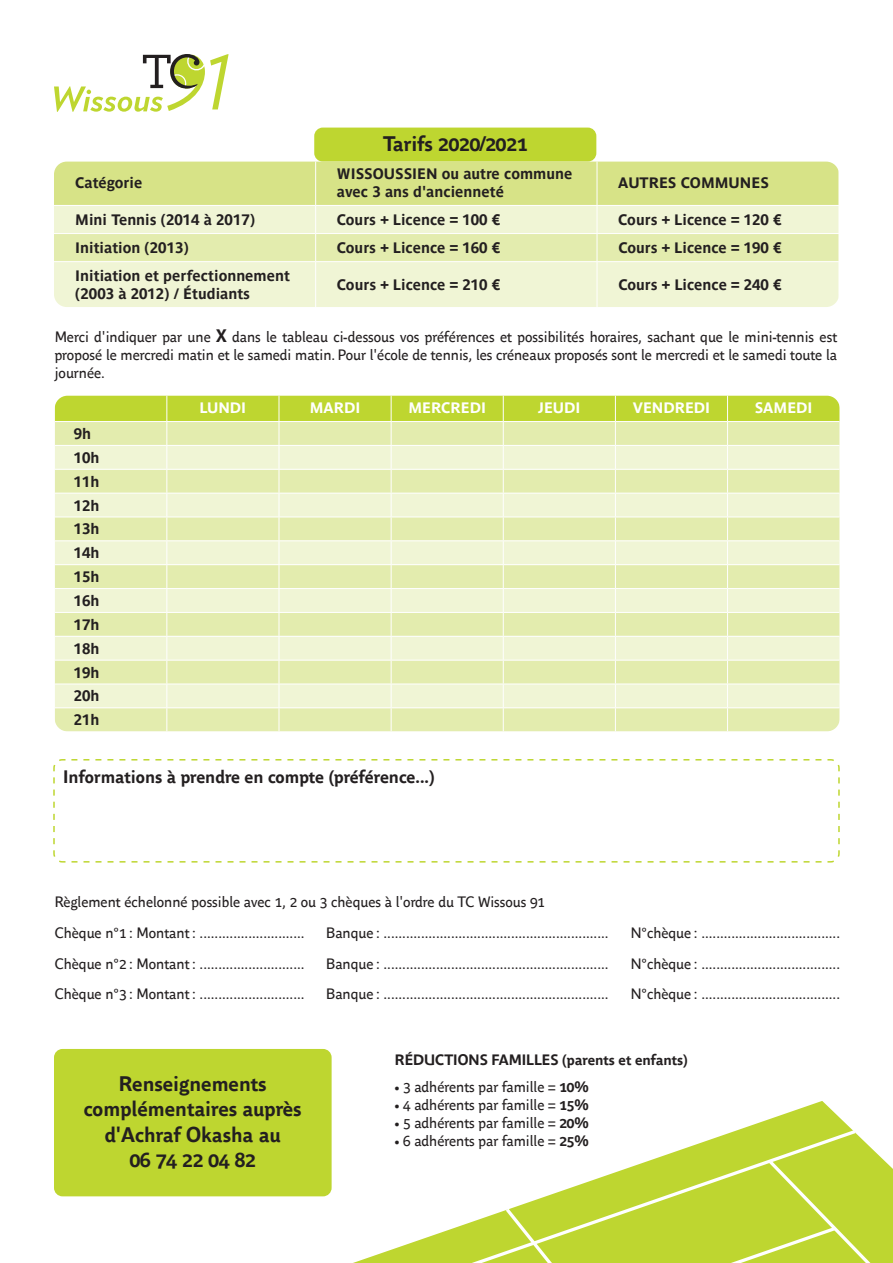
<style>
.page{position:relative;width:893px;height:1263px;background:#fff}
.page>*{position:absolute;margin:0;border:0;box-sizing:border-box;transform-origin:0 0}
.t1{font:700 21px/25.2px "Parisine Office";color:#231f20;text-align:center}
.t2{font:700 18px "Parisine Office";color:#231f20}
.t3{font:15px/18px "Parisine Office";color:#231f20;text-align:justify}
.t4{font:700 15px/23.9px "Parisine Pro";color:#231f20}
.t5{font:700 15px "Parisine Pro";color:#fff}
.t6{font:700 15px "Parisine Office";color:#231f20}
.s1{font-weight:700;font-size:18px}
.s2{font-weight:700}
</style>
<div class="page">
<svg style="left:54px;top:54px;width:175px;height:58px"></svg>
<svg style="left:265px;top:1101px;width:616px;height:96px"></svg>
<svg style="left:332px;top:1127px;width:527px;height:30px"></svg>
<svg style="left:300px;top:1157px;width:593px;height:106px"></svg>
<div style="left:314px;top:128px;width:282px;height:34px;background:#bed630;border-radius:9px"></div>
<svg style="left:53px;top:759px;width:787px;height:104px"></svg>
<div style="left:54px;top:262px;width:785px;height:45px;background:#f0f5d5"></div>
<svg style="left:54px;top:162px;width:785px;height:99px;background:#e2eaa9"></svg>
<hr style="left:315px;top:262px;width:1px;height:45px;background:#fff">
<hr style="left:597px;top:262px;width:1px;height:45px;background:#fff">
<svg style="left:55px;top:396px;width:785px;height:335px;background:#e6eeb8"></svg>
<div style="left:54px;top:1049px;width:278px;height:147px;background:#bed630;border-radius:9px"></div>
<p class="t1" style="left:383px;top:130px;width:146px">Tarifs 2020/2021</p>
<p class="t4" style="left:75px;top:169px;width:69px">Catégorie</p>
<p class="t4" style="left:337px;top:163px;width:237px;line-height:18px">WISSOUSSIEN ou autre commune avec 3 ans d'ancienneté</p>
<p class="t4" style="left:618px;top:169px;width:152px">AUTRES COMMUNES</p>
<p class="t4" style="left:75px;top:206px;width:181px">Mini Tennis (2014 à 2017)</p>
<p class="t4" style="left:337px;top:206px;width:165px">Cours + Licence = 100 €</p>
<p class="t4" style="left:618px;top:206px;width:165px">Cours + Licence = 120 €</p>
<p class="t4" style="left:75px;top:235px;width:115px">Initiation (2013)</p>
<p class="t4" style="left:337px;top:235px;width:165px">Cours + Licence = 160 €</p>
<p class="t4" style="left:618px;top:235px;width:165px">Cours + Licence = 190 €</p>
<p class="t4" style="left:75px;top:266px;width:216px;line-height:18px">Initiation et perfectionnement (2003 à 2012) / Étudiants</p>
<p class="t4" style="left:337px;top:272px;width:165px">Cours + Licence = 210 €</p>
<p class="t4" style="left:618px;top:272px;width:165px">Cours + Licence = 240 €</p>
<p class="t3" style="left:55px;top:327px;width:784px">Merci d'indiquer par une <span class="s1">X</span> dans le tableau ci-dessous vos préférences et possibilités horaires, sachant que le mini-tennis est proposé le mercredi matin et le samedi matin. Pour l'école de tennis, les créneaux proposés sont le mercredi et le samedi toute la journée.</p>
<p class="t4" style="left:74px;top:420px;width:27px">9h<br>10h<br>11h<br>12h<br>13h<br>14h<br>15h<br>16h<br>17h<br>18h<br>19h<br>20h<br>21h</p>
<p class="t5" style="left:200px;top:396px;width:48px">LUNDI</p>
<p class="t5" style="left:310px;top:396px;width:52px">MARDI</p>
<p class="t5" style="left:408px;top:396px;width:79px">MERCREDI</p>
<p class="t5" style="left:538px;top:396px;width:44px">JEUDI</p>
<p class="t5" style="left:633px;top:396px;width:79px">VENDREDI</p>
<p class="t5" style="left:755px;top:396px;width:59px">SAMEDI</p>
<p class="t2" style="left:63px;top:763px;width:373px">Informations à prendre en compte (préférence...)</p>
<p class="t3" style="left:55px;top:892px;width:492px">Règlement échelonné possible avec 1, 2 ou 3 chèques à l'ordre du TC Wissous 91</p>
<p class="t3" style="left:55px;top:923px;width:251px">Chèque n°1 : Montant : ............................</p>
<p class="t3" style="left:326px;top:923px;width:284px">Banque : ............................................................</p>
<p class="t3" style="left:631px;top:923px;width:211px">N°chèque : .....................................</p>
<p class="t3" style="left:55px;top:954px;width:251px">Chèque n°2 : Montant : ............................</p>
<p class="t3" style="left:326px;top:954px;width:284px">Banque : ............................................................</p>
<p class="t3" style="left:631px;top:954px;width:211px">N°chèque : .....................................</p>
<p class="t3" style="left:55px;top:984px;width:251px">Chèque n°3 : Montant : ............................</p>
<p class="t3" style="left:326px;top:984px;width:284px">Banque : ............................................................</p>
<p class="t3" style="left:631px;top:984px;width:211px">N°chèque : .....................................</p>
<p class="t1" style="left:84px;top:1070px;width:219px">Renseignements complémentaires auprès d'Achraf Okasha au<br>06 74 22 04 82</p>
<p class="t6" style="left:395px;top:1049px;width:294px">RÉDUCTIONS FAMILLES (parents et enfants)</p>
<p class="t3" style="left:395px;top:1077px;width:195px">• 3 adhérents par famille = <span class="s2">10%</span></p>
<p class="t3" style="left:395px;top:1095px;width:195px">• 4 adhérents par famille = <span class="s2">15%</span></p>
<p class="t3" style="left:395px;top:1113px;width:195px">• 5 adhérents par famille = <span class="s2">20%</span></p>
<p class="t3" style="left:395px;top:1131px;width:195px">• 6 adhérents par famille = <span class="s2">25%</span></p>
</div>
